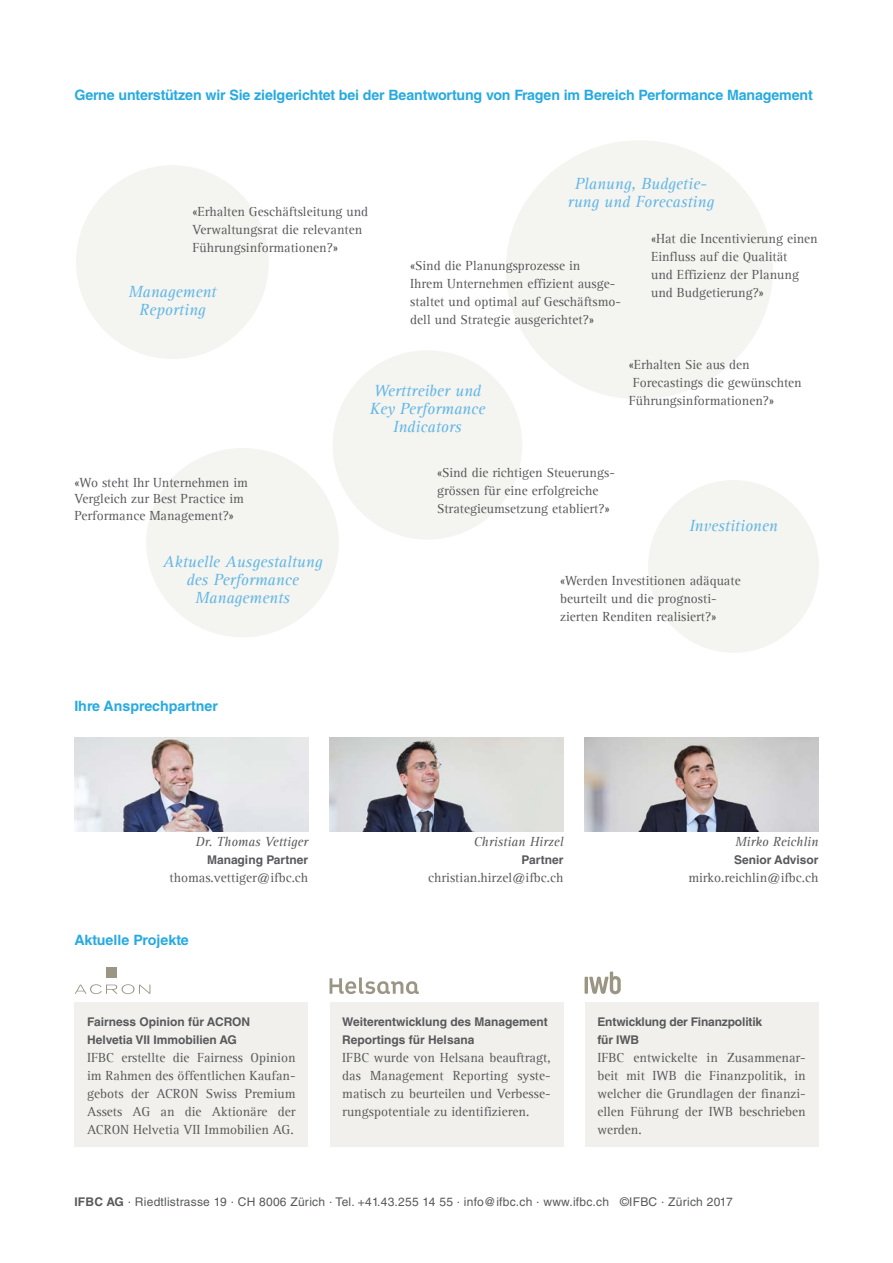
<style>
.page{position:relative;width:893px;height:1263px;background:#fff}
.page>*{position:absolute;margin:0;border:0;box-sizing:border-box;transform-origin:0 0}
.text_paragraph{font:italic 16.5px/18px "Agfa Rotis Serif";color:#63b7e6;text-align:center}
.text_paragraph-2{font:700 14.25px "Helvetica LT Std";letter-spacing:-.01em;color:#27aae1}
.text_paragraph-3{font:13.5px/18px "Agfa Rotis Serif";color:#58595b}
.bullet_paragraph{font:13.5px/16.5px "Agfa Rotis Serif";color:#58595b}
.text_paragraph-4{font:italic 13.5px "Agfa Rotis Serif";color:#58595b}
.text_paragraph-5{font:700 12px/18px "Helvetica LT Std";color:#58595b}
.t1{font:12px "Helvetica LT Std";letter-spacing:.02em;color:#58595b}
.s1{font-weight:700}
</style>
<div class="page">
<img style="left:75px;top:738px;width:233px;height:93px">
<img style="left:585px;top:738px;width:233px;height:93px">
<img style="left:330px;top:738px;width:233px;height:93px">
<svg style="left:75px;top:984px;width:75px;height:10px"></svg>
<div style="left:106px;top:967px;width:11px;height:11px;background:#9b9584"></div>
<svg style="left:330px;top:977px;width:89px;height:17px"></svg>
<hr style="left:585px;top:977px;width:3px;height:17px;background:#9b9584">
<svg style="left:589px;top:971px;width:32px;height:23px"></svg>
<div style="left:74px;top:1002px;width:234px;height:145px;background:#f1f0ec"></div>
<div style="left:330px;top:1002px;width:233px;height:145px;background:#f1f0ec"></div>
<div style="left:585px;top:1002px;width:234px;height:145px;background:#f1f0ec"></div>
<div style="left:146px;top:448px;width:193px;height:189px;background:#f4f4f0;border-radius:50%"></div>
<div style="left:76px;top:165px;width:193px;height:194px;background:#f4f4f0;border-radius:50%"></div>
<div style="left:648px;top:480px;width:171px;height:173px;background:#f4f4f0;border-radius:50%"></div>
<div style="left:333px;top:350px;width:189px;height:190px;background:#f4f4f0;border-radius:50%"></div>
<div style="left:506px;top:140px;width:267px;height:259px;background:#f4f4f0;border-radius:50%"></div>
<p class="text_paragraph-2" style="left:74px;top:86px;width:740px">Gerne unterstützen wir Sie zielgerichtet bei der Beantwortung von Fragen im Bereich Performance Management</p>
<p class="text_paragraph-3" style="left:193px;top:203px;width:177px">«Erhalten Geschäftsleitung und<br>Verwaltungsrat die relevanten<br>Führungsinformationen?»</p>
<p class="text_paragraph" style="left:128px;top:283px;width:90px">Management</p>
<p class="text_paragraph" style="left:139px;top:301px;width:68px">Reporting</p>
<p class="text_paragraph" style="left:568px;top:175px;width:148px">Planung, Budgetie&shy;rung und Forecasting</p>
<p class="text_paragraph-3" style="left:410px;top:257px;width:212px">«Sind die Planungsprozesse in<br>Ihrem Unternehmen effizient ausge&shy;staltet und optimal auf Geschäftsmo&shy;dell und Strategie ausgerichtet?»</p>
<p class="text_paragraph-3" style="left:651px;top:230px;width:168px">«Hat die Incentivierung einen<br>Einfluss auf die Qualität<br>und Effizienz der Planung und Budgetierung?»</p>
<p class="text_paragraph" style="left:370px;top:382px;width:117px">Werttreiber und<br>Key Performance<br>Indicators</p>
<p class="bullet_paragraph" style="left:75px;top:474px;width:175px">«Wo steht Ihr Unternehmen im<br>Vergleich zur Best Practice im<br>Performance Management?»</p>
<p class="text_paragraph-3" style="left:437px;top:464px;width:179px">«Sind die richtigen Steuerungs&shy;grössen für eine erfolgreiche<br>Strategieumsetzung etabliert?»</p>
<p class="text_paragraph-3" style="left:629px;top:356px;width:122px">«Erhalten Sie aus den</p>
<p class="text_paragraph-3" style="left:629px;top:374px;width:174px">Forecastings die gewünschten<br>Führungsinformationen?»</p>
<p class="text_paragraph" style="left:689px;top:517px;width:90px">Investitionen</p>
<p class="text_paragraph" style="left:163px;top:553px;width:161px">Aktuelle Ausgestaltung</p>
<p class="text_paragraph" style="left:186px;top:571px;width:114px">des Performance<br>Managements</p>
<p class="text_paragraph-2" style="left:74px;top:697px;width:145px">Ihre Ansprechpartner</p>
<p class="text_paragraph-3" style="left:560px;top:572px;width:182px">«Werden Investitionen adäquate beurteilt und die prognosti&shy;zierten Renditen realisiert?»</p>
<p class="text_paragraph-4" style="left:195px;top:834px;width:114px">Dr. Thomas Vettiger</p>
<p class="text_paragraph-5" style="left:207px;top:850px;width:103px">Managing Partner</p>
<p class="text_paragraph-3" style="left:170px;top:869px;width:140px">thomas.vettiger@ifbc.ch</p>
<p class="text_paragraph-2" style="left:74px;top:931px;width:116px">Aktuelle Projekte</p>
<p class="text_paragraph-5" style="left:87px;top:1012px;width:164px">Fairness Opinion für ACRON<br>Helvetia VII Immobilien AG</p>
<p class="text_paragraph-3" style="left:87px;top:1049px;width:210px;text-align:justify">IFBC erstellte die Fairness Opinion im Rahmen des öffentlichen Kaufan&shy;gebots der ACRON Swiss Premium Assets AG an die Aktionäre der ACRON Helvetia VII Immobilien AG.</p>
<p class="text_paragraph-4" style="left:474px;top:834px;width:91px">Christian Hirzel</p>
<p class="text_paragraph-5" style="left:521px;top:850px;width:43px">Partner</p>
<p class="text_paragraph-3" style="left:428px;top:869px;width:137px">christian.hirzel@ifbc.ch</p>
<p class="text_paragraph-5" style="left:342px;top:1012px;width:207px">Weiterentwicklung des Management<br>Reportings für Helsana</p>
<p class="text_paragraph-3" style="left:342px;top:1049px;width:210px;text-align:justify">IFBC wurde von Helsana beauftragt, das Management Reporting syste&shy;matisch zu beurteilen und Verbesse&shy;rungspotentiale zu identifizieren.</p>
<p class="text_paragraph-4" style="left:735px;top:834px;width:85px">Mirko Reichlin</p>
<p class="text_paragraph-5" style="left:734px;top:850px;width:86px">Senior Advisor</p>
<p class="text_paragraph-3" style="left:688px;top:869px;width:132px">mirko.reichlin@ifbc.ch</p>
<p class="text_paragraph-5" style="left:597px;top:1012px;width:166px">Entwicklung der Finanzpolitik für IWB</p>
<p class="text_paragraph-3" style="left:597px;top:1049px;width:210px;text-align:justify">IFBC entwickelte in Zusammenar&shy;beit mit IWB die Finanzpolitik, in welcher die Grundlagen der finanzi&shy;ellen Führung der IWB beschrieben werden.</p>
<p class="t1" style="left:74px;top:1194px;width:660px"><span class="s1">IFBC AG</span> . Riedtlistrasse 19 . CH 8006 Zürich . Tel. +41.43.255 14 55 . info@ifbc.ch . www.ifbc.ch ©IFBC . Zürich 2017</p>
</div>
